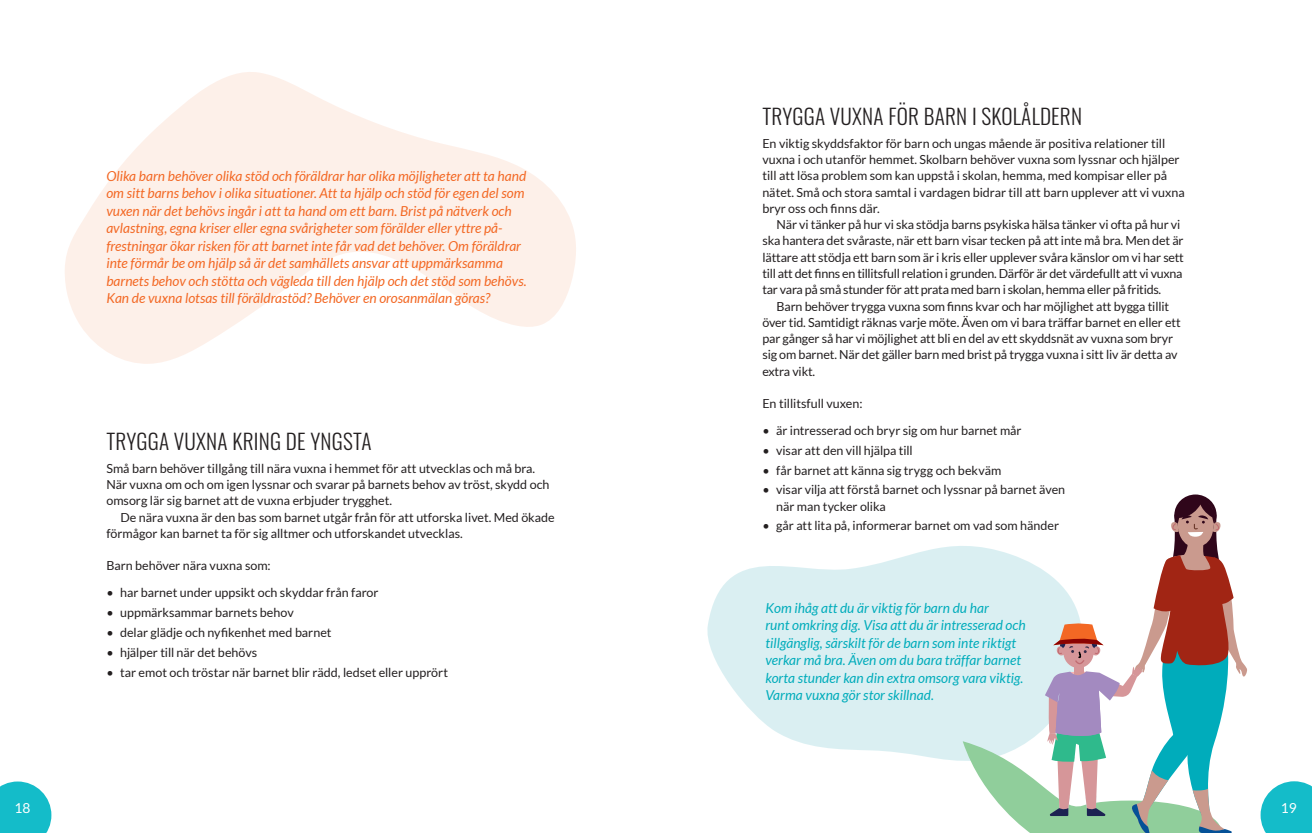
<style>
.page{position:relative;width:1312px;height:833px;background:#fff}
.page>*{position:absolute;margin:0;border:0;box-sizing:border-box;transform-origin:0 0}
.t1{font:300 21.25px "Oswald";letter-spacing:.01em;color:#231f20}
.t2{font:italic 13.75px/17.5px "Lato";color:#f36824}
.t3{font:italic 13.75px/17.5px "Lato";color:#00acbb}
.t4{font:13.75px "Lato";color:#fff}
.t5{font:12.5px/16.2px "Lato";color:#231f20}
</style>
<div class="page">
<svg style="left:65px;top:72px;width:511px;height:292px;fill:#fdf0e9"></svg>
<svg style="left:707px;top:546px;width:255px;height:215px;fill:#daeff2"></svg>
<svg style="left:962px;top:495px;width:284px;height:338px"></svg>
<svg style="left:0;top:781px;width:51px;height:52px"></svg>
<svg style="left:1260px;top:781px;width:51px;height:52px"></svg>
<p class="t2" style="left:106px;top:167px;width:421px">Olika barn behöver olika stöd och föräldrar har olika möjligheter att ta hand om sitt barns behov i olika situationer. Att ta hjälp och stöd för egen del som vuxen när det behövs ingår i att ta hand om ett barn. Brist på nätverk och avlastning, egna kriser eller egna svårigheter som förälder eller yttre på&shy;frestningar ökar risken för att barnet inte får vad det behöver. Om föräldrar inte förmår be om hjälp så är det samhällets ansvar att uppmärksamma barnets behov och stötta och vägleda till den hjälp och det stöd som behövs.<br>Kan de vuxna lotsas till föräldrastöd? Behöver en orosanmälan göras?</p>
<h1 class="t1" style="left:106px;top:422px;width:267px">TRYGGA VUXNA KRING DE YNGSTA</h1>
<p class="t5" style="left:106px;top:460px;width:444px">Små barn behöver tillgång till nära vuxna i hemmet för att utvecklas och må bra.<br>När vuxna om och om igen lyssnar och svarar på barnets behov av tröst, skydd och omsorg lär sig barnet att de vuxna erbjuder trygghet.</p>
<p class="t5" style="left:106px;top:509px;width:450px;text-indent:14px">De nära vuxna är den bas som barnet utgår från för att utforska livet. Med ökade förmågor kan barnet ta för sig alltmer och utforskandet utvecklas.</p>
<p class="t5" style="left:106px;top:558px;width:166px">Barn behöver nära vuxna som:</p>
<p class="t5" style="left:106px;top:584px;width:274px">• har barnet under uppsikt och skyddar från faror</p>
<p class="t5" style="left:106px;top:604px;width:189px">• uppmärksammar barnets behov</p>
<p class="t5" style="left:106px;top:624px;width:226px">• delar glädje och nyfikenhet med barnet</p>
<p class="t5" style="left:106px;top:644px;width:152px">• hjälper till när det behövs</p>
<p class="t5" style="left:106px;top:664px;width:343px">• tar emot och tröstar när barnet blir rädd, ledset eller upprört</p>
<h1 class="t1" style="left:762px;top:97px;width:321px">TRYGGA VUXNA FÖR BARN I SKOLÅLDERN</h1>
<p class="t5" style="left:762px;top:135px;width:424px">En viktig skyddsfaktor för barn och ungas mående är positiva relationer till vuxna i och utanför hemmet. Skolbarn behöver vuxna som lyssnar och hjälper till att lösa problem som kan uppstå i skolan, hemma, med kompisar eller på nätet. Små och stora samtal i vardagen bidrar till att barn upplever att vi vuxna bryr oss och finns där.</p>
<p class="t5" style="left:762px;top:216px;width:423px;text-indent:14px">När vi tänker på hur vi ska stödja barns psykiska hälsa tänker vi ofta på hur vi ska hantera det svåraste, när ett barn visar tecken på att inte må bra. Men det är lättare att stödja ett barn som är i kris eller upplever svåra känslor om vi har sett till att det finns en tillitsfull relation i grunden. Därför är det värdefullt att vi vuxna tar vara på små stunder för att prata med barn i skolan, hemma eller på fritids.</p>
<p class="t5" style="left:762px;top:298px;width:420px;text-indent:14px">Barn behöver trygga vuxna som finns kvar och har möjlighet att bygga tillit över tid. Samtidigt räknas varje möte. Även om vi bara träffar barnet en eller ett par gånger så har vi möjlighet att bli en del av ett skyddsnät av vuxna som bryr sig om barnet. När det gäller barn med brist på trygga vuxna i sitt liv är detta av extra vikt.</p>
<p class="t5" style="left:762px;top:395px;width:102px">En tillitsfull vuxen:</p>
<p class="t5" style="left:762px;top:422px;width:261px">• är intresserad och bryr sig om hur barnet mår</p>
<p class="t5" style="left:762px;top:442px;width:152px">• visar att den vill hjälpa till</p>
<p class="t5" style="left:762px;top:462px;width:240px">• får barnet att känna sig trygg och bekväm</p>
<p class="t5" style="left:776px;top:481px;width:290px;text-indent:-14px">• visar vilja att förstå barnet och lyssnar på barnet även när man tycker olika</p>
<p class="t5" style="left:762px;top:517px;width:298px">• går att lita på, informerar barnet om vad som händer</p>
<p class="t3" style="left:765px;top:599px;width:262px">Kom ihåg att du är viktig för barn du har<br>runt omkring dig. Visa att du är intresserad och tillgänglig, särskilt för de barn som inte riktigt verkar må bra. Även om du bara träffar barnet korta stunder kan din extra omsorg vara viktig.<br>Varma vuxna gör stor skillnad.</p>
<p class="t4" style="left:14px;top:800px;width:17px">18</p>
<p class="t4" style="left:1280px;top:800px;width:17px">19</p>
</div>
